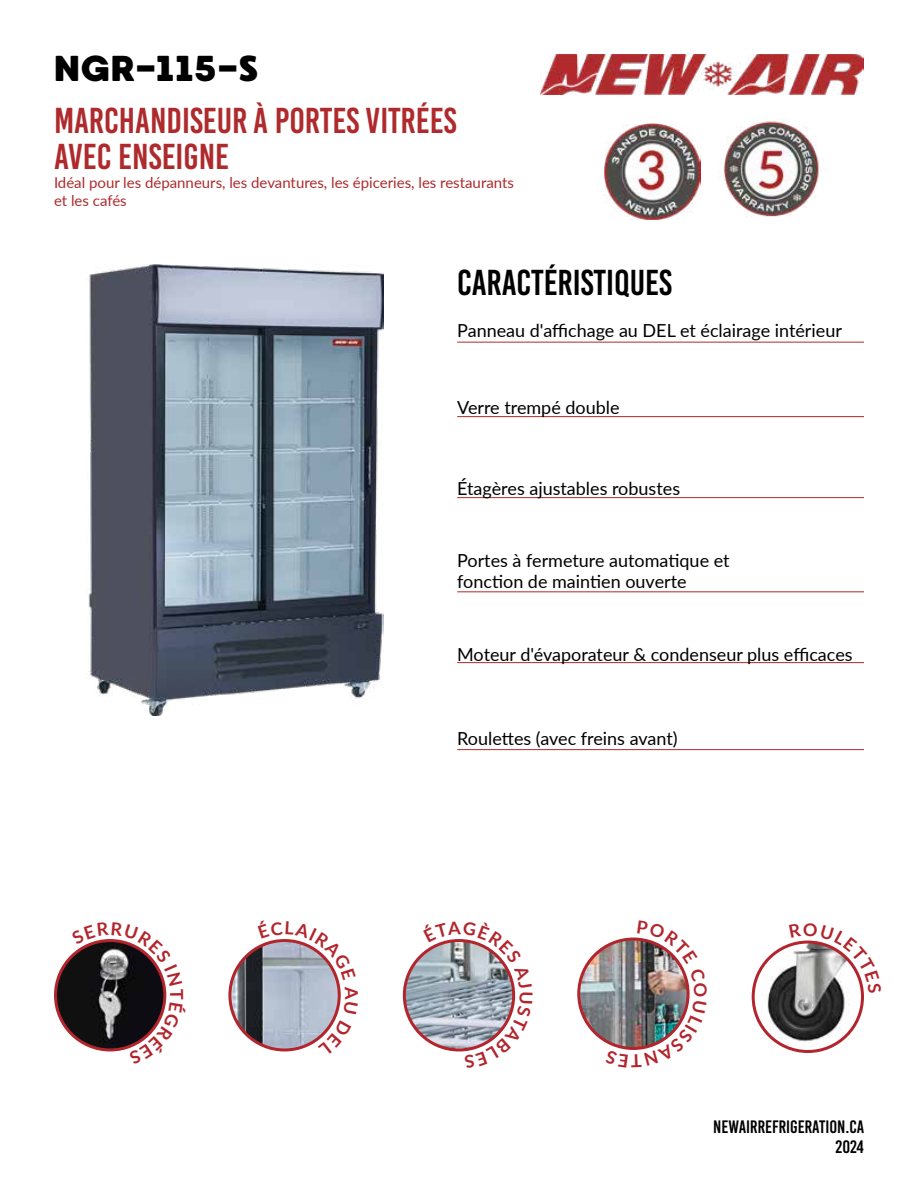
<style>
.page{position:relative;width:918px;height:1188px;background:#fff}
.page>*{position:absolute;margin:0;border:0;box-sizing:border-box;transform-origin:0 0}
.t1{font:36px/36px "Bebas Kai";color:#af2a2c}
.t2{font:36px "Bebas Kai";color:#000}
.t3{font:36px "MADE Waffle Soft";letter-spacing:.01em;color:#000}
.t4{font:18px/21px "Lato";color:#000}
.t5{font:18px/19.5px "Bebas Kai";color:#000;text-align:right}
.t6{font:15px/18px "Lato";color:#af2a2c}
</style>
<div class="page">
<img style="left:540px;top:54px;width:324px;height:40px">
<img style="left:723px;top:121px;width:96px;height:96px">
<hr style="left:457px;top:342px;width:407px;height:1px;background:#af2a2c">
<hr style="left:457px;top:416px;width:407px;height:1px;background:#af2a2c">
<hr style="left:457px;top:497px;width:407px;height:1px;background:#af2a2c">
<hr style="left:457px;top:591px;width:407px;height:1px;background:#af2a2c">
<hr style="left:457px;top:662px;width:407px;height:1px;background:#af2a2c">
<hr style="left:457px;top:749px;width:407px;height:1px;background:#af2a2c">
<img style="left:86px;top:265px;width:297px;height:451px">
<img style="left:56px;top:941px;width:109px;height:109px;border-radius:55px">
<img style="left:404px;top:941px;width:110px;height:109px;border-radius:55px">
<img style="left:579px;top:939px;width:109px;height:109px;border-radius:55px">
<img style="left:753px;top:942px;width:109px;height:110px;border-radius:55px">
<div style="left:752px;top:941px;width:112px;height:112px;border:3px solid #b2252d;border-radius:50%"></div>
<img style="left:230px;top:941px;width:109px;height:109px;border-radius:55px">
<img style="left:604px;top:124px;width:96px;height:96px">
<svg style="left:71px;top:939px;width:96px;height:113px"></svg>
<svg style="left:422px;top:939px;width:94px;height:113px"></svg>
<img style="left:605px;top:937px;width:85px;height:113px">
<svg style="left:789px;top:940px;width:75px;height:54px"></svg>
<svg style="left:257px;top:939px;width:84px;height:75px;background:#b0b0bc"></svg>
<svg style="left:318px;top:1020px;width:17px;height:21px"></svg>
<h1 class="t3" style="left:54px;top:46px;width:207px">NGR-115-S</h1>
<h1 class="t1" style="left:54px;top:103px;width:404px">MARCHANDISEUR À PORTES VITRÉES<br>AVEC ENSEIGNE</h1>
<p class="t6" style="left:54px;top:173px;width:461px">Idéal pour les dépanneurs, les devantures, les épiceries, les restaurants et les cafés</p>
<h1 class="t2" style="left:457px;top:263px;width:216px">CARACTÉRISTIQUES</h1>
<p class="t4" style="left:457px;top:319px;width:386px">Panneau d'affichage au DEL et éclairage intérieur</p>
<p class="t4" style="left:457px;top:396px;width:164px">Verre trempé double</p>
<p class="t4" style="left:457px;top:477px;width:224px">Étagères ajustables robustes</p>
<p class="t4" style="left:457px;top:549px;width:274px">Portes à fermeture automatique et fonction de maintien ouverte</p>
<p class="t4" style="left:457px;top:643px;width:397px">Moteur d'évaporateur &amp; condenseur plus efficaces</p>
<p class="t4" style="left:457px;top:727px;width:222px">Roulettes (avec freins avant)</p>
<p class="t5" style="left:713px;top:1118px;width:152px">NEWAIRREFRIGERATION.CA<br>2024</p>
</div>
